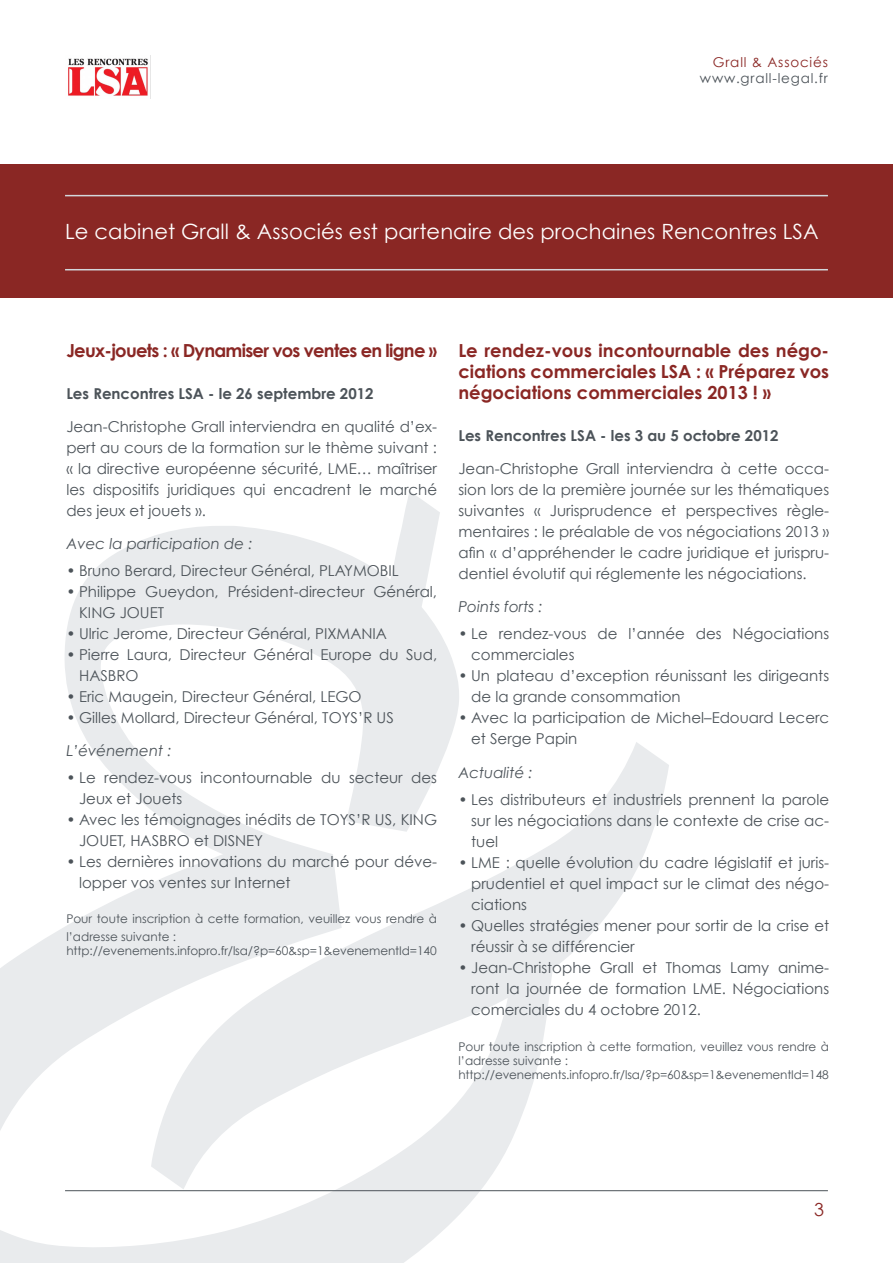
<style>
.page{position:relative;width:893px;height:1263px;background:#fff}
.page>*{position:absolute;margin:0;border:0;box-sizing:border-box;transform-origin:0 0}
.TITRE{font:21px "Century Gothic";letter-spacing:.005em;color:#fff}
.TEXTE_IMPORTANT{font:700 18px/21px "Century Gothic";color:#8a2724;text-align:justify}
.TEXTE_IMPORTANT-2{font:700 18px "Century Gothic";letter-spacing:-.04em;color:#8a2724}
.t1{font:18px "Century Gothic";color:#8a2724}
.TEXTE_IMPORTANT-3{font:15px/21px "Century Gothic";color:#4c5359}
.TEXTE_IMPORTANT-4{font:700 15px "Century Gothic";color:#4c5359}
.TEXTE_IMPORTANT-5{font:italic 15px "Century Gothic";color:#4c5359}
.t2{font:13.5px "Century Gothic";letter-spacing:.06em;color:#4c5359}
.t3{font:13.5px "Century Gothic";letter-spacing:.06em;color:#8a2724}
.TEXTE_IMPORTANT-6{font:12px/18px "Century Gothic";color:#4c5359}
</style>
<div class="page">
<svg style="left:0;top:491px;width:669px;height:772px"></svg>
<hr style="left:65px;top:1190px;width:763px;height:1px;background:#4c5359">
<div style="left:0;top:164px;width:893px;height:134px;background:#8a2724"></div>
<hr style="left:65px;top:195px;width:763px;height:1px;background:#d3d7db">
<hr style="left:65px;top:269px;width:763px;height:1px;background:#d3d7db">
<img style="left:68px;top:58px;width:80px;height:38px">
<p class="t3" style="left:713px;top:54px;width:117px">Grall &amp; Associés</p>
<p class="t2" style="left:700px;top:70px;width:129px">www.grall-legal.fr</p>
<p class="TITRE" style="left:65px;top:218px;width:755px">Le cabinet Grall &amp; Associés est partenaire des prochaines Rencontres LSA</p>
<p class="TEXTE_IMPORTANT-2" style="left:66px;top:339px;width:372px">Jeux-jouets : « Dynamiser vos ventes en ligne »</p>
<p class="TEXTE_IMPORTANT-4" style="left:66px;top:384px;width:309px">Les Rencontres LSA - le 26 septembre 2012</p>
<p class="TEXTE_IMPORTANT-3" style="left:66px;top:415px;width:372px;text-align:justify">Jean-Christophe Grall interviendra en qualité d’ex&shy;pert au cours de la formation sur le thème suivant : « la directive européenne sécurité, LME… maîtriser les dispositifs juridiques qui encadrent le marché des jeux et jouets ».</p>
<p class="TEXTE_IMPORTANT-5" style="left:66px;top:534px;width:188px">Avec la participation de :</p>
<p class="TEXTE_IMPORTANT-3" style="left:66px;top:559px;width:334px">• Bruno Berard, Directeur Général, PLAYMOBIL</p>
<p class="TEXTE_IMPORTANT-3" style="left:79px;top:580px;width:360px;text-indent:-13px">• Philippe Gueydon, Président-directeur Général,<br>KING JOUET</p>
<p class="TEXTE_IMPORTANT-3" style="left:66px;top:622px;width:322px">• Ulric Jerome, Directeur Général, PIXMANIA</p>
<p class="TEXTE_IMPORTANT-3" style="left:79px;top:643px;width:360px;text-indent:-13px">• Pierre Laura, Directeur Général Europe du Sud,<br>HASBRO</p>
<p class="TEXTE_IMPORTANT-3" style="left:66px;top:685px;width:297px">• Eric Maugein, Directeur Général, LEGO</p>
<p class="TEXTE_IMPORTANT-3" style="left:66px;top:706px;width:329px">• Gilles Mollard, Directeur Général, TOYS’R US</p>
<p class="TEXTE_IMPORTANT-5" style="left:66px;top:741px;width:107px">L’événement :</p>
<p class="TEXTE_IMPORTANT-3" style="left:79px;top:766px;width:360px;text-indent:-13px">• Le rendez-vous incontournable du secteur des<br>Jeux et Jouets</p>
<p class="TEXTE_IMPORTANT-3" style="left:79px;top:808px;width:360px;text-indent:-13px">• Avec les témoignages inédits de TOYS’R US, KING<br>JOUET, HASBRO et DISNEY</p>
<p class="TEXTE_IMPORTANT-3" style="left:79px;top:850px;width:360px;text-indent:-13px">• Les dernières innovations du marché pour déve&shy;lopper vos ventes sur Internet</p>
<p class="TEXTE_IMPORTANT-6" style="left:66px;top:909px;width:372px">Pour toute inscription à cette formation, veuillez vous rendre à l’adresse suivante :</p>
<p class="TEXTE_IMPORTANT-6" style="left:66px;top:942px;width:372px">http://evenements.infopro.fr/lsa/?p=60&amp;sp=1&amp;evenementId=140</p>
<p class="TEXTE_IMPORTANT" style="left:458px;top:339px;width:372px">Le rendez-vous incontournable des négo&shy;ciations commerciales LSA : « Préparez vos négociations commerciales 2013 ! »</p>
<p class="TEXTE_IMPORTANT-4" style="left:458px;top:426px;width:322px">Les Rencontres LSA - les 3 au 5 octobre 2012</p>
<p class="TEXTE_IMPORTANT-3" style="left:458px;top:457px;width:372px;text-align:justify">Jean-Christophe Grall interviendra à cette occa&shy;sion lors de la première journée sur les thématiques suivantes « Jurisprudence et perspectives règle&shy;mentaires : le préalable de vos négociations 2013 » afin « d’appréhender le cadre juridique et jurispru&shy;dentiel évolutif qui réglemente les négociations.</p>
<p class="TEXTE_IMPORTANT-5" style="left:458px;top:597px;width:86px">Points forts :</p>
<p class="TEXTE_IMPORTANT-3" style="left:471px;top:622px;width:360px;text-indent:-13px">• Le rendez-vous de l’année des Négociations commerciales</p>
<p class="TEXTE_IMPORTANT-3" style="left:471px;top:664px;width:360px;text-indent:-13px">• Un plateau d’exception réunissant les dirigeants de la grande consommation</p>
<p class="TEXTE_IMPORTANT-3" style="left:471px;top:706px;width:360px;text-indent:-13px">• Avec la participation de Michel–Edouard Lecerc et Serge Papin</p>
<p class="TEXTE_IMPORTANT-5" style="left:458px;top:763px;width:76px">Actualité :</p>
<p class="TEXTE_IMPORTANT-3" style="left:471px;top:789px;width:360px;text-align:justify;text-indent:-13px">• Les distributeurs et industriels prennent la parole sur les négociations dans le contexte de crise ac&shy;tuel</p>
<p class="TEXTE_IMPORTANT-3" style="left:471px;top:852px;width:360px;text-align:justify;text-indent:-13px">• LME : quelle évolution du cadre législatif et juris&shy;prudentiel et quel impact sur le climat des négo&shy;ciations</p>
<p class="TEXTE_IMPORTANT-3" style="left:471px;top:915px;width:360px;text-indent:-13px">• Quelles stratégies mener pour sortir de la crise et réussir à se différencier</p>
<p class="TEXTE_IMPORTANT-3" style="left:471px;top:957px;width:360px;text-align:justify;text-indent:-13px">• Jean-Christophe Grall et Thomas Lamy anime&shy;ront la journée de formation LME. Négociations comerciales du 4 octobre 2012.</p>
<p class="TEXTE_IMPORTANT-6" style="left:458px;top:1039px;width:372px;line-height:14.4px">Pour toute inscription à cette formation, veuillez vous rendre à l’adresse suivante :</p>
<p class="TEXTE_IMPORTANT-6" style="left:458px;top:1066px;width:372px">http://evenements.infopro.fr/lsa/?p=60&amp;sp=1&amp;evenementId=148</p>
<p class="t1" style="left:814px;top:1199px;width:11px">3</p>
</div>
